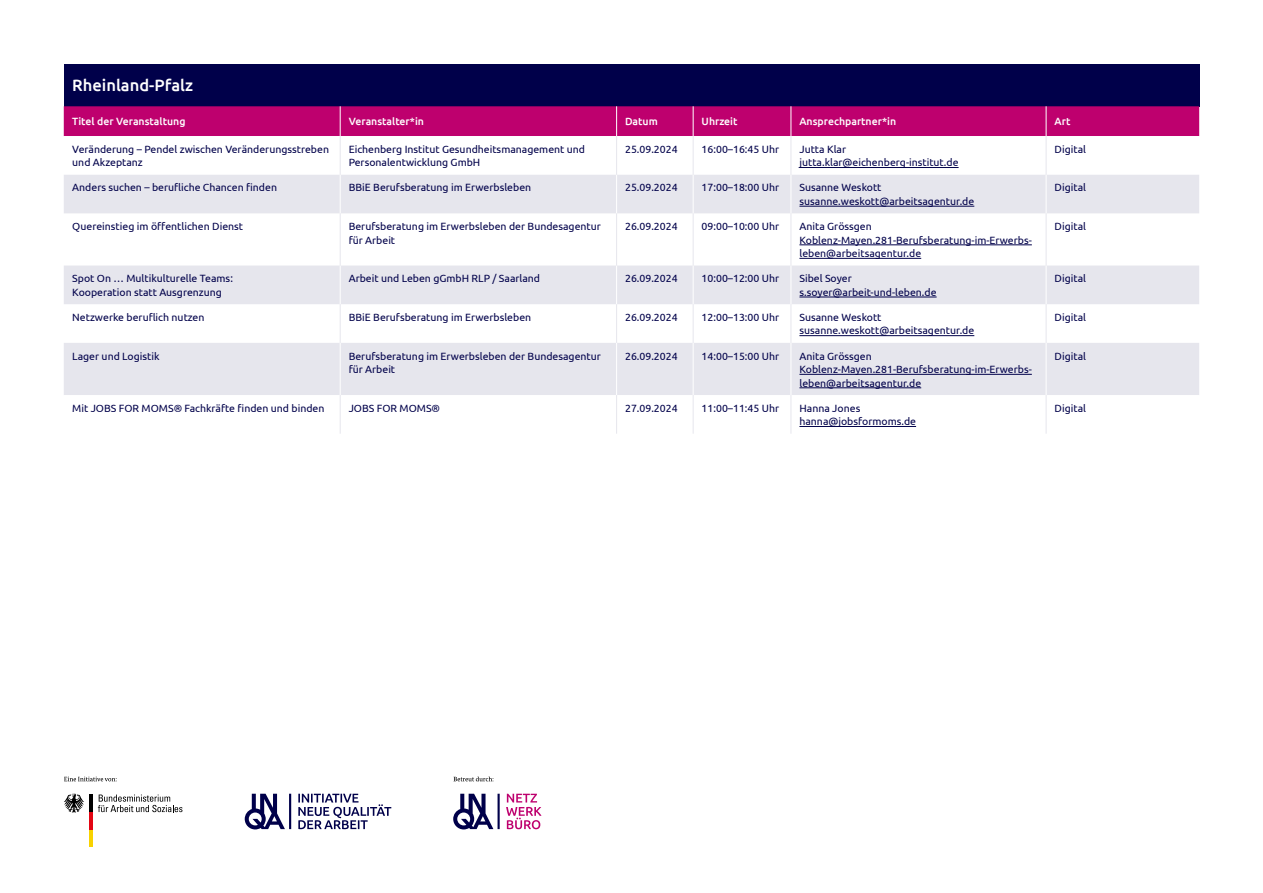
<style>
.page{position:relative;width:1263px;height:893px;background:#fff}
.page>*{position:absolute;margin:0;border:0;box-sizing:border-box;transform-origin:0 0}
.t1{font:500 16.5px "Ubuntu";color:#fff}
.t2{font:10.5px/13.5px "Ubuntu";color:#00004a}
.t3{font:500 10.5px "Ubuntu";color:#fff}
</style>
<div class="page">
<hr style="left:89px;top:829px;width:3px;height:18px;background:#f8d200">
<hr style="left:89px;top:812px;width:3px;height:17px;background:#e30613">
<hr style="left:89px;top:795px;width:3px;height:17px;background:#000">
<svg style="left:64px;top:794px;width:20px;height:19px"></svg>
<svg style="left:98px;top:794px;width:84px;height:18px"></svg>
<svg style="left:64px;top:777px;width:53px;height:4px"></svg>
<svg style="left:245px;top:794px;width:146px;height:35px"></svg>
<svg style="left:453px;top:776px;width:40px;height:5px"></svg>
<svg style="left:453px;top:794px;width:47px;height:35px"></svg>
<svg style="left:506px;top:794px;width:35px;height:35px"></svg>
<div style="left:64px;top:64px;width:1135px;height:42px;background:#00004a"></div>
<div style="left:64px;top:106px;width:1135px;height:30px;background:#be006e"></div>
<svg style="left:64px;top:175px;width:1135px;height:220px;fill:#e6e6ed"></svg>
<hr style="left:340px;top:395px;width:1px;height:39px;background:#e6e6ed">
<hr style="left:616px;top:395px;width:1px;height:39px;background:#e6e6ed">
<hr style="left:693px;top:395px;width:1px;height:39px;background:#e6e6ed">
<hr style="left:790px;top:395px;width:1px;height:39px;background:#e6e6ed">
<hr style="left:1046px;top:395px;width:1px;height:39px;background:#e6e6ed">
<hr style="left:340px;top:106px;width:1px;height:30px;background:#fff">
<hr style="left:616px;top:106px;width:1px;height:30px;background:#fff">
<hr style="left:693px;top:106px;width:1px;height:30px;background:#fff">
<hr style="left:790px;top:106px;width:1px;height:30px;background:#fff">
<hr style="left:1046px;top:106px;width:1px;height:30px;background:#fff">
<hr style="left:340px;top:175px;width:1px;height:38px;background:#fff">
<hr style="left:616px;top:175px;width:1px;height:38px;background:#fff">
<hr style="left:693px;top:175px;width:1px;height:38px;background:#fff">
<hr style="left:790px;top:175px;width:1px;height:38px;background:#fff">
<hr style="left:1046px;top:175px;width:1px;height:38px;background:#fff">
<hr style="left:340px;top:266px;width:1px;height:38px;background:#fff">
<hr style="left:616px;top:266px;width:1px;height:38px;background:#fff">
<hr style="left:693px;top:266px;width:1px;height:38px;background:#fff">
<hr style="left:790px;top:266px;width:1px;height:38px;background:#fff">
<hr style="left:1046px;top:266px;width:1px;height:38px;background:#fff">
<hr style="left:340px;top:343px;width:1px;height:52px;background:#fff">
<hr style="left:616px;top:343px;width:1px;height:52px;background:#fff">
<hr style="left:693px;top:343px;width:1px;height:52px;background:#fff">
<hr style="left:790px;top:343px;width:1px;height:52px;background:#fff">
<hr style="left:1046px;top:343px;width:1px;height:52px;background:#fff">
<hr style="left:340px;top:136px;width:1px;height:39px;background:#e6e6ed">
<hr style="left:616px;top:136px;width:1px;height:39px;background:#e6e6ed">
<hr style="left:693px;top:136px;width:1px;height:39px;background:#e6e6ed">
<hr style="left:790px;top:136px;width:1px;height:39px;background:#e6e6ed">
<hr style="left:1046px;top:136px;width:1px;height:39px;background:#e6e6ed">
<hr style="left:340px;top:213px;width:1px;height:53px;background:#e6e6ed">
<hr style="left:616px;top:213px;width:1px;height:53px;background:#e6e6ed">
<hr style="left:693px;top:213px;width:1px;height:53px;background:#e6e6ed">
<hr style="left:790px;top:213px;width:1px;height:53px;background:#e6e6ed">
<hr style="left:1046px;top:213px;width:1px;height:53px;background:#e6e6ed">
<hr style="left:340px;top:304px;width:1px;height:39px;background:#e6e6ed">
<hr style="left:616px;top:304px;width:1px;height:39px;background:#e6e6ed">
<hr style="left:693px;top:304px;width:1px;height:39px;background:#e6e6ed">
<hr style="left:790px;top:304px;width:1px;height:39px;background:#e6e6ed">
<hr style="left:1046px;top:304px;width:1px;height:39px;background:#e6e6ed">
<hr style="left:799px;top:167px;width:159px;height:1px;background:#00004a">
<hr style="left:799px;top:206px;width:175px;height:1px;background:#00004a">
<hr style="left:799px;top:244px;width:233px;height:1px;background:#00004a">
<hr style="left:799px;top:258px;width:122px;height:1px;background:#00004a">
<hr style="left:799px;top:297px;width:138px;height:1px;background:#00004a">
<hr style="left:799px;top:335px;width:175px;height:1px;background:#00004a">
<hr style="left:799px;top:374px;width:233px;height:1px;background:#00004a">
<hr style="left:799px;top:387px;width:122px;height:1px;background:#00004a">
<hr style="left:799px;top:426px;width:117px;height:1px;background:#00004a">
<h1 class="t1" style="left:72px;top:75px;width:122px">Rheinland-Pfalz</h1>
<p class="t3" style="left:72px;top:115px;width:115px">Titel der Veranstaltung</p>
<p class="t3" style="left:349px;top:115px;width:77px">Veranstalter*in</p>
<p class="t3" style="left:625px;top:115px;width:34px">Datum</p>
<p class="t3" style="left:702px;top:115px;width:37px">Uhrzeit</p>
<p class="t3" style="left:799px;top:115px;width:98px">Ansprechpartner*in</p>
<p class="t3" style="left:1054px;top:115px;width:17px">Art</p>
<p class="t2" style="left:72px;top:142px;width:258px">Veränderung – Pendel zwischen Veränderungsstreben und Akzeptanz</p>
<p class="t2" style="left:349px;top:142px;width:238px">Eichenberg Institut Gesundheitsmanagement und<br>Personalentwicklung GmbH</p>
<p class="t2" style="left:625px;top:142px;width:54px">25.09.2024</p>
<p class="t2" style="left:702px;top:142px;width:79px">16:00–16:45 Uhr</p>
<p class="t2" style="left:799px;top:142px;width:161px">Jutta Klar jutta.klar@eichenberg-institut.de</p>
<p class="t2" style="left:1054px;top:142px;width:33px">Digital</p>
<p class="t2" style="left:72px;top:181px;width:206px">Anders suchen – berufliche Chancen finden</p>
<p class="t2" style="left:349px;top:181px;width:184px">BBiE Berufsberatung im Erwerbsleben</p>
<p class="t2" style="left:625px;top:181px;width:54px">25.09.2024</p>
<p class="t2" style="left:702px;top:181px;width:79px">17:00–18:00 Uhr</p>
<p class="t2" style="left:799px;top:181px;width:176px">Susanne Weskott susanne.weskott@arbeitsagentur.de</p>
<p class="t2" style="left:1054px;top:181px;width:33px">Digital</p>
<p class="t2" style="left:72px;top:219px;width:172px">Quereinstieg im öffentlichen Dienst</p>
<p class="t2" style="left:349px;top:219px;width:254px">Berufsberatung im Erwerbsleben der Bundesagentur für Arbeit</p>
<p class="t2" style="left:625px;top:219px;width:54px">26.09.2024</p>
<p class="t2" style="left:702px;top:219px;width:79px">09:00–10:00 Uhr</p>
<p class="t2" style="left:799px;top:219px;width:234px">Anita Grössgen<br>Koblenz-Mayen.281-Berufsberatung-im-Erwerbs&shy;leben@arbeitsagentur.de</p>
<p class="t2" style="left:1054px;top:219px;width:33px">Digital</p>
<p class="t2" style="left:72px;top:271px;width:162px">Spot On … Multikulturelle Teams:<br>Kooperation statt Ausgrenzung</p>
<p class="t2" style="left:349px;top:271px;width:193px">Arbeit und Leben gGmbH RLP / Saarland</p>
<p class="t2" style="left:625px;top:271px;width:54px">26.09.2024</p>
<p class="t2" style="left:702px;top:271px;width:79px">10:00–12:00 Uhr</p>
<p class="t2" style="left:799px;top:271px;width:139px">Sibel Soyer s.soyer@arbeit-und-leben.de</p>
<p class="t2" style="left:1054px;top:271px;width:33px">Digital</p>
<p class="t2" style="left:72px;top:310px;width:134px">Netzwerke beruflich nutzen</p>
<p class="t2" style="left:349px;top:310px;width:184px">BBiE Berufsberatung im Erwerbsleben</p>
<p class="t2" style="left:625px;top:310px;width:54px">26.09.2024</p>
<p class="t2" style="left:702px;top:310px;width:79px">12:00–13:00 Uhr</p>
<p class="t2" style="left:799px;top:310px;width:176px">Susanne Weskott susanne.weskott@arbeitsagentur.de</p>
<p class="t2" style="left:1054px;top:310px;width:33px">Digital</p>
<p class="t2" style="left:72px;top:349px;width:89px">Lager und Logistik</p>
<p class="t2" style="left:349px;top:349px;width:254px">Berufsberatung im Erwerbsleben der Bundesagentur für Arbeit</p>
<p class="t2" style="left:625px;top:349px;width:54px">26.09.2024</p>
<p class="t2" style="left:702px;top:349px;width:79px">14:00–15:00 Uhr</p>
<p class="t2" style="left:799px;top:349px;width:234px">Anita Grössgen<br>Koblenz-Mayen.281-Berufsberatung-im-Erwerbs&shy;leben@arbeitsagentur.de</p>
<p class="t2" style="left:1054px;top:349px;width:33px">Digital</p>
<p class="t2" style="left:72px;top:401px;width:254px">Mit JOBS FOR MOMS® Fachkräfte finden und binden</p>
<p class="t2" style="left:349px;top:401px;width:93px">JOBS FOR MOMS®</p>
<p class="t2" style="left:625px;top:401px;width:54px">27.09.2024</p>
<p class="t2" style="left:702px;top:401px;width:79px">11:00–11:45 Uhr</p>
<p class="t2" style="left:799px;top:401px;width:118px">Hanna Jones hanna@jobsformoms.de</p>
<p class="t2" style="left:1054px;top:401px;width:33px">Digital</p>
</div>
